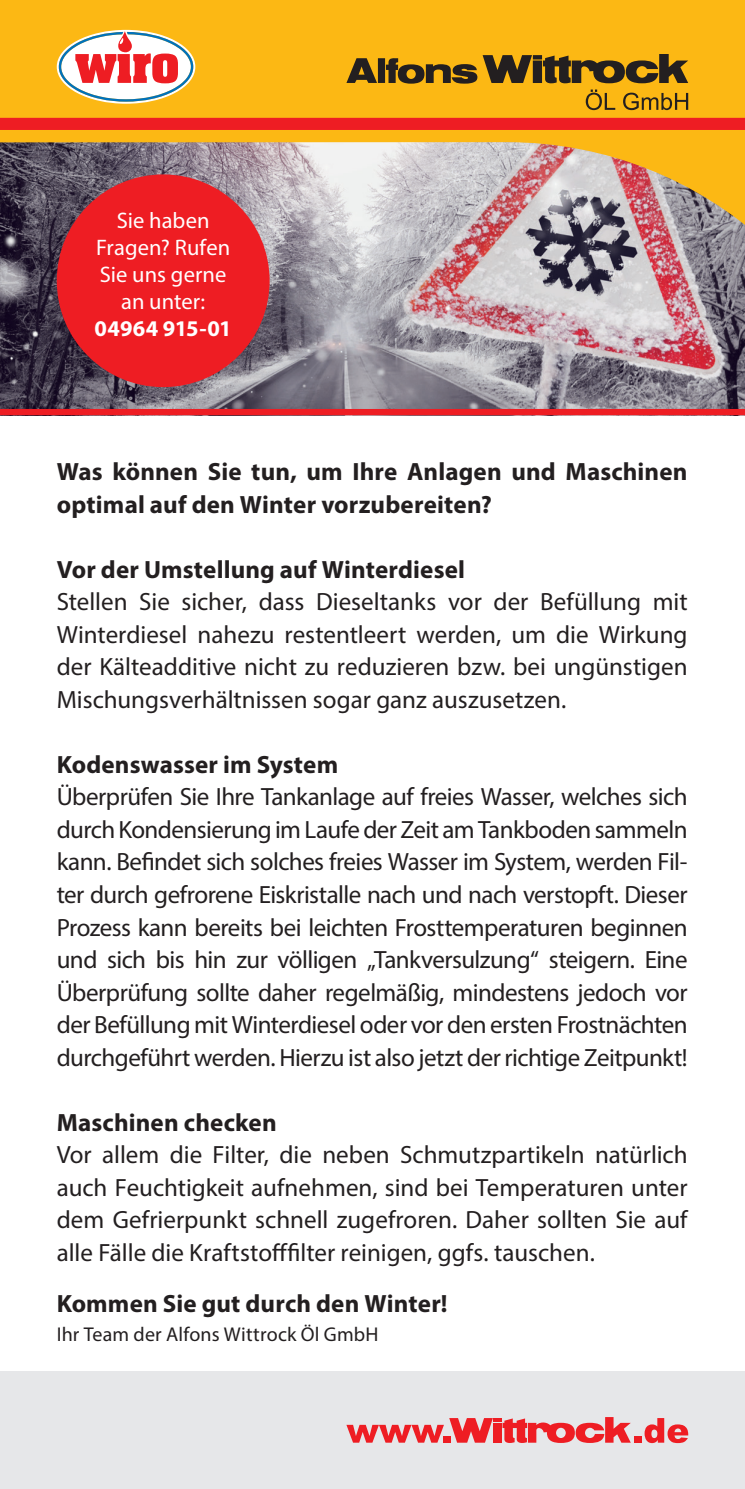
<style>
.page{position:relative;width:745px;height:1489px;background:#fff}
.page>*{position:absolute;margin:0;border:0;box-sizing:border-box;transform-origin:0 0}
.t1{font:25px/32.5px "Myriad Pro";color:#231f20;text-align:justify}
.t2{font:700 25px/32.5px "Myriad Pro";letter-spacing:.005em;color:#231f20}
.t3{font:22.5px/27px "Myriad Pro";letter-spacing:.005em;color:#fff;text-align:center}
.t4{font:700 22.5px "Myriad Pro";letter-spacing:.005em;color:#fff}
.t5{font:20px "Myriad Pro";letter-spacing:.01em;color:#231f20}
</style>
<div class="page">
<img style="left:0;top:243px;width:744px;height:166px">
<div style="left:0;top:409px;width:744px;height:6px;background:#ee1d23"></div>
<svg style="left:0;top:0;width:744px;height:243px;background:#d8ab53"></svg>
<div style="left:377px;top:58px;width:8px;height:25px;background:#231f20"></div>
<svg style="left:346px;top:58px;width:31px;height:25px"></svg>
<svg style="left:385px;top:54px;width:302px;height:56px;background:#b68717"></svg>
<svg style="left:57px;top:30px;width:138px;height:74px"></svg>
<div style="left:0;top:118px;width:744px;height:12px;background:#ee1d23"></div>
<div style="left:0;top:1370px;width:744px;height:118px;background:#e6e7e9"></div>
<svg style="left:449px;top:1417px;width:181px;height:25px"></svg>
<svg style="left:346px;top:1424px;width:97px;height:18px"></svg>
<div style="left:443px;top:1435px;width:8px;height:7px;background:#ee1d23"></div>
<div style="left:633px;top:1435px;width:8px;height:7px;background:#ee1d23"></div>
<svg style="left:644px;top:1418px;width:43px;height:24px"></svg>
<div style="left:57px;top:174px;width:212px;height:213px;background:#ee1d23;border-radius:50%"></div>
<p class="t3" style="left:96px;top:207px;width:136px">Sie haben<br>Fragen? Rufen<br>Sie uns gerne an unter:</p>
<p class="t4" style="left:94px;top:314px;width:139px">04964 915-01</p>
<p class="t2" style="left:57px;top:455px;width:632px">Was können Sie tun, um Ihre Anlagen und Maschinen optimal auf den Winter vorzubereiten?</p>
<p class="t2" style="left:57px;top:552px;width:409px">Vor der Umstellung auf Winterdiesel</p>
<p class="t1" style="left:57px;top:585px;width:632px">Stellen Sie sicher, dass Dieseltanks vor der Befüllung mit Winterdiesel nahezu restentleert werden, um die Wirkung der Kälteadditive nicht zu reduzieren bzw. bei ungünstigen Mischungsverhältnissen sogar ganz auszusetzen.</p>
<p class="t2" style="left:57px;top:747px;width:283px">Kodenswasser im System</p>
<p class="t1" style="left:57px;top:780px;width:632px">Überprüfen Sie Ihre Tankanlage auf freies Wasser, welches sich durch Kondensierung im Laufe der Zeit am Tankboden sammeln kann. Befindet sich solches freies Wasser im System, werden Fil&shy;ter durch gefrorene Eiskristalle nach und nach verstopft. Dieser Prozess kann bereits bei leichten Frosttemperaturen beginnen und sich bis hin zur völligen „Tankversulzung“ steigern. Eine Überprüfung sollte daher regelmäßig, mindestens jedoch vor der Befüllung mit Winterdiesel oder vor den ersten Frostnächten durchgeführt werden. Hierzu ist also jetzt der richtige Zeitpunkt!</p>
<p class="t2" style="left:57px;top:1105px;width:221px">Maschinen checken</p>
<p class="t1" style="left:57px;top:1137px;width:632px">Vor allem die Filter, die neben Schmutzpartikeln natürlich auch Feuchtigkeit aufnehmen, sind bei Temperaturen unter dem Gefrierpunkt schnell zugefroren. Daher sollten Sie auf alle Fälle die Kraftstofffilter reinigen, ggfs. tauschen.</p>
<p class="t2" style="left:57px;top:1286px;width:392px">Kommen Sie gut durch den Winter!</p>
<p class="t5" style="left:57px;top:1321px;width:323px">Ihr Team der Alfons Wittrock Öl GmbH</p>
</div>
